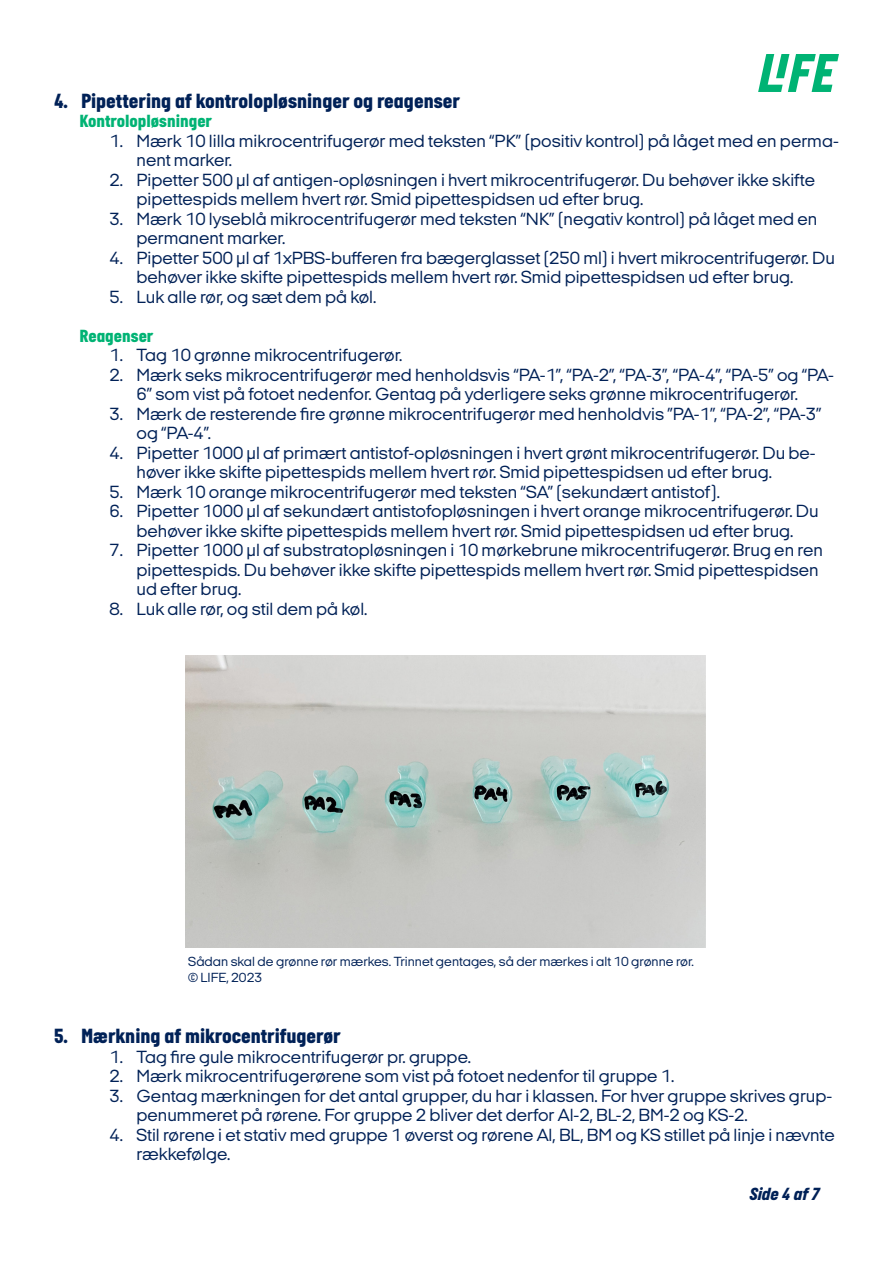
<style>
.page{position:relative;width:893px;height:1263px;background:#fff}
.page>*{position:absolute;margin:0;border:0;box-sizing:border-box;transform-origin:0 0}
.t1{font:800 21px "Italian Plate No 2";color:#002157}
.t2{font:18px/19.5px "Italian Plate No 2 Expanded";color:#002157}
.t3{font:800 18px "Italian Plate No 2";color:#00b374}
.t4{font:italic 800 18px "Italian Plate No 2";color:#002157}
.t5{font:13.5px/16.2px "Italian Plate No 2 Expanded";color:#002157}
</style>
<div class="page">
<svg style="left:758px;top:54px;width:81px;height:38px"></svg>
<img style="left:185px;top:656px;width:520px;height:291px">
<p class="t1" style="left:54px;top:89px;width:408px">4. Pipettering af kontrolopløsninger og reagenser</p>
<p class="t3" style="left:80px;top:111px;width:134px">Kontrolopløsninger</p>
<p class="t2" style="left:137px;top:131px;width:704px;text-indent:-27px">1. Mærk 10 lilla mikrocentrifugerør med teksten “PK” (positiv kontrol) på låget med en perma&shy;nent marker.</p>
<p class="t2" style="left:137px;top:170px;width:680px;text-indent:-27px">2. Pipetter 500 µl af antigen-opløsningen i hvert mikrocentrifugerør. Du behøver ikke skifte pipettespids mellem hvert rør. Smid pipettespidsen ud efter brug.</p>
<p class="t2" style="left:137px;top:209px;width:682px;text-indent:-27px">3. Mærk 10 lyseblå mikrocentrifugerør med teksten “NK” (negativ kontrol) på låget med en permanent marker.</p>
<p class="t2" style="left:137px;top:248px;width:700px;text-indent:-27px">4. Pipetter 500 µl af 1xPBS-bufferen fra bægerglasset (250 ml) i hvert mikrocentrifugerør. Du behøver ikke skifte pipettespids mellem hvert rør. Smid pipettespidsen ud efter brug.</p>
<p class="t2" style="left:110px;top:287px;width:268px">5. Luk alle rør, og sæt dem på køl.</p>
<p class="t3" style="left:80px;top:326px;width:75px">Reagenser</p>
<p class="t2" style="left:110px;top:345px;width:295px">1. Tag 10 grønne mikrocentrifugerør.</p>
<p class="t2" style="left:110px;top:365px;width:726px;text-align:center">2. Mærk seks mikrocentrifugerør med henholdsvis “PA-1”, “PA-2”, “PA-3”, “PA-4”, “PA-5” og “PA-<br>6” som vist på fotoet nedenfor. Gentag på yderligere seks grønne mikrocentrifugerør.</p>
<p class="t2" style="left:137px;top:404px;width:686px;text-indent:-27px">3. Mærk de resterende fire grønne mikrocentrifugerør med henholdvis ”PA-1”, “PA-2”, “PA-3” og “PA-4”.</p>
<p class="t2" style="left:137px;top:443px;width:681px;text-indent:-27px">4. Pipetter 1000 µl af primært antistof-opløsningen i hvert grønt mikrocentrifugerør. Du be&shy;høver ikke skifte pipettespids mellem hvert rør. Smid pipettespidsen ud efter brug.</p>
<p class="t2" style="left:110px;top:482px;width:612px">5. Mærk 10 orange mikrocentrifugerør med teksten “SA” (sekundært antistof).</p>
<p class="t2" style="left:110px;top:501px;width:711px;text-align:center">6. Pipetter 1000 µl af sekundært antistofopløsningen i hvert orange mikrocentrifugerør. Du behøver ikke skifte pipettespids mellem hvert rør. Smid pipettespidsen ud efter brug.</p>
<p class="t2" style="left:137px;top:540px;width:688px;text-indent:-27px">7. Pipetter 1000 µl af substratopløsningen i 10 mørkebrune mikrocentrifugerør. Brug en ren pipettespids. Du behøver ikke skifte pipettespids mellem hvert rør. Smid pipettespidsen ud efter brug.</p>
<p class="t2" style="left:110px;top:599px;width:260px">8. Luk alle rør, og stil dem på køl.</p>
<p class="t5" style="left:188px;top:953px;width:507px">Sådan skal de grønne rør mærkes. Trinnet gentages, så der mærkes i alt 10 grønne rør. © LIFE, 2023</p>
<p class="t1" style="left:54px;top:1025px;width:288px">5. Mærkning af mikrocentrifugerør</p>
<p class="t2" style="left:110px;top:1047px;width:363px">1. Tag fire gule mikrocentrifugerør pr. gruppe.</p>
<p class="t2" style="left:110px;top:1066px;width:566px">2. Mærk mikrocentrifugerørene som vist på fotoet nedenfor til gruppe 1.</p>
<p class="t2" style="left:136px;top:1086px;width:697px;text-indent:-27px">3. Gentag mærkningen for det antal grupper, du har i klassen. For hver gruppe skrives grup&shy;penummeret på rørene. For gruppe 2 bliver det derfor Al-2, BL-2, BM-2 og KS-2.</p>
<p class="t2" style="left:136px;top:1125px;width:700px;text-indent:-27px">4. Stil rørene i et stativ med gruppe 1 øverst og rørene Al, BL, BM og KS stillet på linje i nævnte rækkefølge.</p>
<p class="t4" style="left:750px;top:1184px;width:71px">Side 4 af 7</p>
</div>
